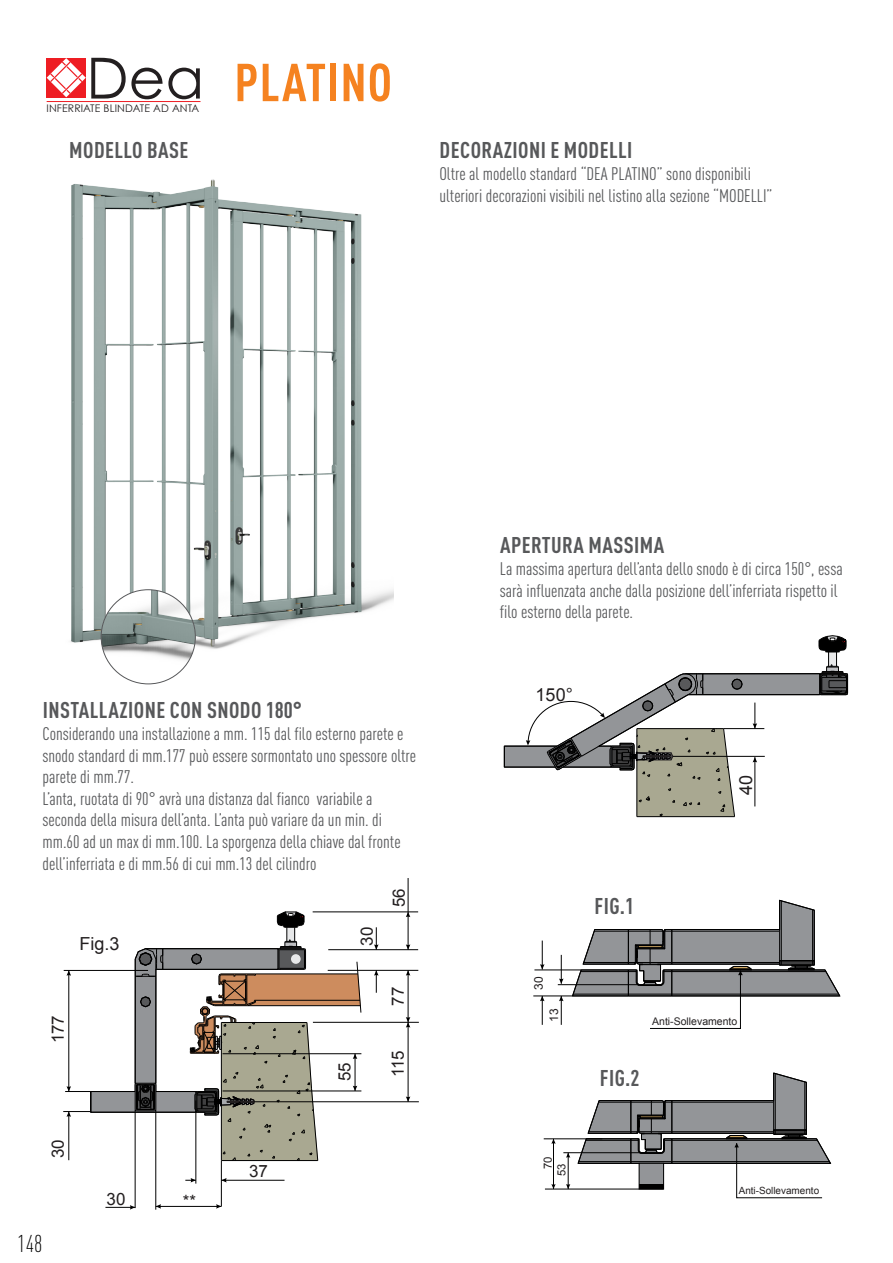
<style>
.page{position:relative;width:893px;height:1263px;background:#fff}
.page>*{position:absolute;margin:0;border:0;box-sizing:border-box;transform-origin:0 0}
.t1{font:56.7px "Century Gothic";color:#231f20}
.Titolo_1_sezione_Ara{font:700 condensed 52.5px "DIN Pro";letter-spacing:.02em;color:#f58220}
.num_pagina_A{font:300 condensed 24px "DIN Pro";color:#000}
.Titolo_3_IT_Tecnico{font:700 condensed 22.5px "DIN Pro";letter-spacing:.02em;color:#57585a}
.Descrizione_prodotto{font:condensed 18px/21.6px "DIN Pro";color:#57585a}
.t2{font:18px "Arial";color:#231f20}
.t3{font:16.95px "Arial";color:#231f20}
.t4{font:12px "Arial";color:#231f20}
.t5{font:11.4px "Arial";color:#231f20}
.t6{font:10.5px "Century Gothic";letter-spacing:.01em;color:#231f20}
.t7{font:10.5px "Arial";color:#231f20}
.t8{font:9.9px "Arial";color:#231f20}
</style>
<div class="page">
<svg style="left:504px;top:635px;width:344px;height:182px"></svg>
<hr style="left:637px;top:816px;width:98px;height:1px;background:#000">
<hr style="left:313px;top:1022px;width:106px;height:1px;background:#000">
<hr style="left:254px;top:1101px;width:165px;height:1px;background:#000">
<hr style="left:135px;top:1110px;width:1px;height:98px;background:#000">
<hr style="left:156px;top:1110px;width:1px;height:100px;background:#000">
<hr style="left:221px;top:1161px;width:1px;height:45px;background:#000">
<hr style="left:328px;top:970px;width:90px;height:1px;background:#000">
<hr style="left:408px;top:970px;width:1px;height:52px;background:#000">
<svg style="left:406px;top:970px;width:4px;height:6px"></svg>
<hr style="left:408px;top:1022px;width:1px;height:80px;background:#000">
<svg style="left:406px;top:1096px;width:4px;height:6px"></svg>
<svg style="left:406px;top:1017px;width:4px;height:10px"></svg>
<hr style="left:156px;top:1206px;width:65px;height:1px;background:#000">
<svg style="left:156px;top:1204px;width:5px;height:5px"></svg>
<svg style="left:216px;top:1204px;width:5px;height:5px"></svg>
<hr style="left:105px;top:1207px;width:30px;height:1px;background:#000">
<svg style="left:130px;top:1205px;width:5px;height:4px"></svg>
<hr style="left:328px;top:949px;width:90px;height:1px;background:#000">
<hr style="left:313px;top:912px;width:105px;height:1px;background:#000">
<hr style="left:408px;top:912px;width:1px;height:38px;background:#000">
<svg style="left:406px;top:944px;width:4px;height:6px"></svg>
<svg style="left:406px;top:912px;width:4px;height:5px"></svg>
<svg style="left:374px;top:927px;width:5px;height:23px"></svg>
<svg style="left:374px;top:970px;width:5px;height:23px"></svg>
<hr style="left:408px;top:878px;width:1px;height:34px;background:#000">
<hr style="left:196px;top:1100px;width:1px;height:83px;background:#000">
<svg style="left:185px;top:1178px;width:11px;height:4px"></svg>
<hr style="left:221px;top:1180px;width:64px;height:1px;background:#000">
<svg style="left:221px;top:1178px;width:6px;height:4px"></svg>
<svg style="left:63px;top:911px;width:298px;height:250px"></svg>
<hr style="left:223px;top:1091px;width:138px;height:1px;background:#000">
<img style="left:70px;top:179px;width:323px;height:485px">
<img style="left:101px;top:590px;width:94px;height:94px;border-radius:47px">
<hr style="left:533px;top:996px;width:40px;height:1px;background:#000">
<hr style="left:558px;top:984px;width:81px;height:1px;background:#000">
<hr style="left:534px;top:970px;width:47px;height:1px;background:#000">
<svg style="left:559px;top:996px;width:4px;height:29px"></svg>
<svg style="left:559px;top:955px;width:4px;height:29px"></svg>
<svg style="left:540px;top:996px;width:4px;height:29px"></svg>
<svg style="left:540px;top:940px;width:4px;height:29px"></svg>
<svg style="left:572px;top:900px;width:268px;height:129px"></svg>
<hr style="left:563px;top:1152px;width:99px;height:1px;background:#000">
<hr style="left:568px;top:1153px;width:1px;height:36px;background:#000">
<svg style="left:566px;top:1153px;width:4px;height:5px"></svg>
<svg style="left:566px;top:1184px;width:4px;height:5px"></svg>
<hr style="left:545px;top:1189px;width:119px;height:1px;background:#000">
<hr style="left:553px;top:1139px;width:1px;height:50px;background:#000">
<svg style="left:551px;top:1139px;width:5px;height:5px"></svg>
<svg style="left:551px;top:1184px;width:5px;height:5px"></svg>
<hr style="left:544px;top:1138px;width:58px;height:1px;background:#000">
<svg style="left:578px;top:1073px;width:253px;height:125px"></svg>
<svg style="left:47px;top:58px;width:39px;height:39px"></svg>
<hr style="left:47px;top:101px;width:153px;height:1px;background:#ee1d23">
<p class="t1" style="left:86px;top:43px;width:119px">Dea</p>
<p class="Titolo_1_sezione_Ara" style="left:234px;top:43px;width:159px">PLATINO</p>
<p class="t6" style="left:47px;top:102px;width:154px">INFERRIATE BLINDATE AD ANTA</p>
<p class="Titolo_3_IT_Tecnico" style="left:69px;top:133px;width:121px">MODELLO BASE</p>
<p class="Titolo_3_IT_Tecnico" style="left:440px;top:133px;width:194px">DECORAZIONI E MODELLI</p>
<p class="Descrizione_prodotto" style="left:439px;top:162px;width:335px">Oltre al modello standard “DEA PLATINO” sono disponibili ulteriori decorazioni visibili nel listino alla sezione “MODELLI”</p>
<p class="Titolo_3_IT_Tecnico" style="left:500px;top:528px;width:166px">APERTURA MASSIMA</p>
<p class="Titolo_3_IT_Tecnico" style="left:43px;top:693px;width:261px">INSTALLAZIONE CON SNODO 180°</p>
<p class="Descrizione_prodotto" style="left:43px;top:721px;width:375px">Considerando una installazione a mm. 115 dal filo esterno parete e snodo standard di mm.177 può essere sormontato uno spessore oltre parete di mm.77.</p>
<p class="Descrizione_prodotto" style="left:43px;top:786px;width:360px">L’anta, ruotata di 90° avrà una distanza dal fianco variabile a seconda della misura dell’anta. L’anta può variare da un min. di mm.60 ad un max di mm.100. La sporgenza della chiave dal fronte dell’inferriata e di mm.56 di cui mm.13 del cilindro</p>
<p class="t2" style="left:80px;top:932px;width:42px">Fig.3</p>
<p class="t3" style="left:47px;top:1043px;width:30px;rotate:-90deg">177</p>
<p class="t3" style="left:47px;top:1158px;width:20px;rotate:-90deg">30</p>
<p class="num_pagina_A" style="left:18px;top:1227px;width:26px">148</p>
<p class="t3" style="left:107px;top:1188px;width:20px">30</p>
<p class="t3" style="left:183px;top:1190px;width:15px">**</p>
<p class="t3" style="left:249px;top:1160px;width:20px">37</p>
<p class="t3" style="left:356px;top:946px;width:20px;rotate:-90deg">30</p>
<p class="t3" style="left:333px;top:1081px;width:20px;rotate:-90deg">55</p>
<p class="t3" style="left:388px;top:907px;width:20px;rotate:-90deg">56</p>
<p class="t3" style="left:387px;top:1005px;width:20px;rotate:-90deg">77</p>
<p class="t3" style="left:387px;top:1077px;width:29px;rotate:-90deg">115</p>
<p class="Descrizione_prodotto" style="left:500px;top:557px;width:344px">La massima apertura dell’anta dello snodo è di circa 150°, essa sarà influenzata anche dalla posizione dell’inferriata rispetto il filo esterno della parete.</p>
<p class="t2" style="left:536px;top:683px;width:39px">150°</p>
<p class="t2" style="left:734px;top:795px;width:22px;rotate:-90deg">40</p>
<p class="t4" style="left:531px;top:990px;width:15px;rotate:-90deg">30</p>
<p class="t4" style="left:546px;top:1022px;width:15px;rotate:-90deg">13</p>
<p class="t5" style="left:540px;top:1169px;width:14px;rotate:-90deg">70</p>
<p class="t5" style="left:554px;top:1176px;width:14px;rotate:-90deg">53</p>
<p class="Titolo_3_IT_Tecnico" style="left:594px;top:889px;width:41px">FIG.1</p>
<p class="t7" style="left:652px;top:1014px;width:87px">Anti-Sollevamento</p>
<p class="Titolo_3_IT_Tecnico" style="left:600px;top:1060px;width:41px">FIG.2</p>
<p class="t8" style="left:739px;top:1184px;width:82px">Anti-Sollevamento</p>
</div>
